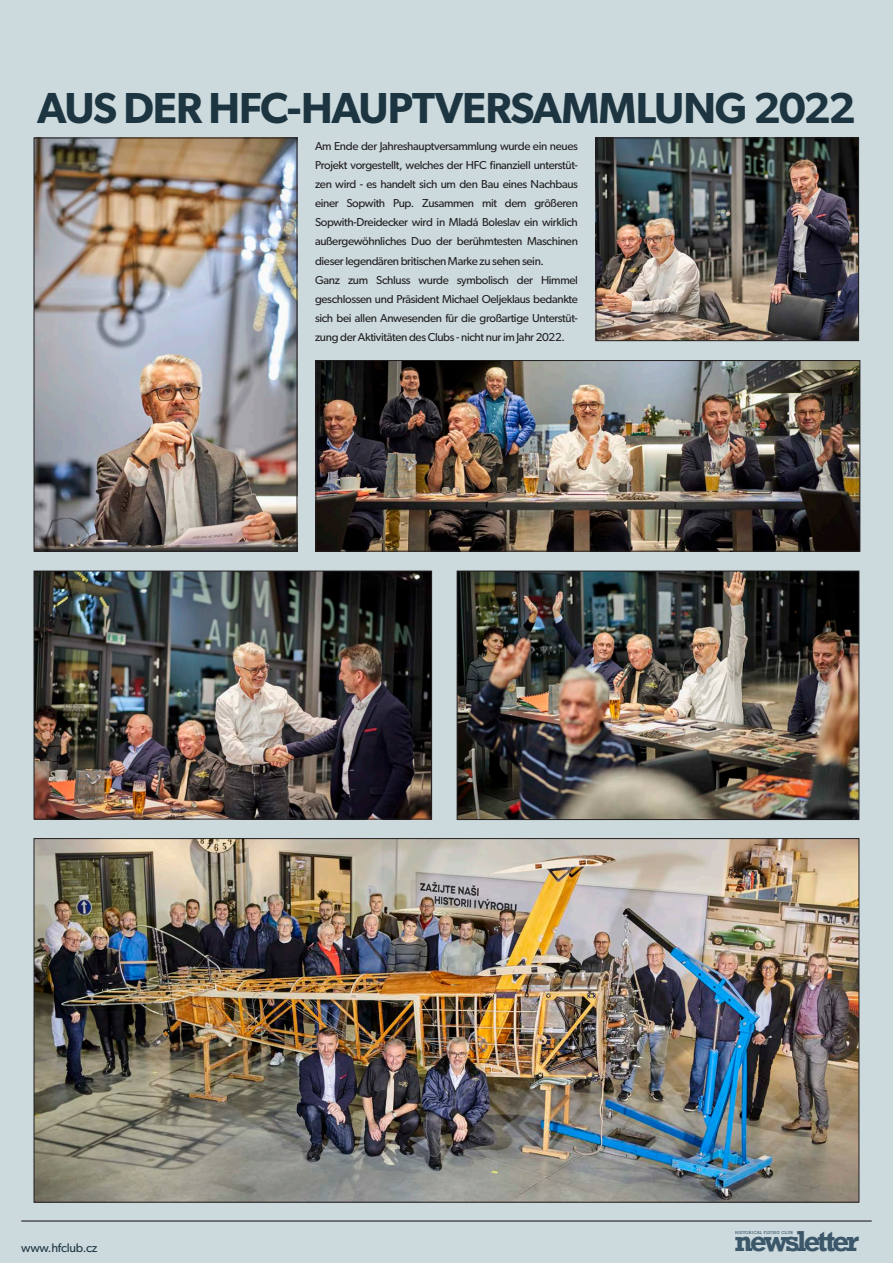
<style>
.page{position:relative;width:893px;height:1263px;background:#ccdade}
.page>*{position:absolute;margin:0;border:0;box-sizing:border-box;transform-origin:0 0}
.t1{font:600 43.5px "Gibson";letter-spacing:-.025em;color:#1d3541}
.t2{font:700 27.15px "Rockwell Nova";letter-spacing:-.1em;color:#3b5769}
.t3{font:12.45px "Gibson";letter-spacing:-.02em;color:#213845}
.t4{font:11.55px/19.2px "Gibson";letter-spacing:-.03em;color:#231f20;text-align:justify}
.t5{font:4.2px "Rockwell Std";letter-spacing:.06em;color:#3b5769}
</style>
<div class="page">
<hr style="left:21px;top:1220px;width:851px;height:1px;background:#231f20">
<img style="left:598px;top:140px;width:259px;height:199px">
<div style="left:596px;top:138px;width:263px;height:203px;border:1px solid #231f20"></div>
<img style="left:459px;top:573px;width:398px;height:245px">
<div style="left:457px;top:571px;width:402px;height:249px;border:1px solid #231f20"></div>
<img style="left:36px;top:573px;width:394px;height:244px">
<div style="left:34px;top:571px;width:398px;height:248px;border:1px solid #231f20"></div>
<img style="left:36px;top:840px;width:821px;height:360px">
<img style="left:318px;top:362px;width:540px;height:187px">
<div style="left:316px;top:360px;width:544px;height:191px;border:1px solid #231f20"></div>
<img style="left:36px;top:140px;width:259px;height:409px">
<div style="left:34px;top:138px;width:263px;height:413px;border:1px solid #231f20"></div>
<p class="t1" style="left:37px;top:82px;width:820px">AUS DER HFC-HAUPTVERSAMMLUNG 2022</p>
<p class="t4" style="left:315px;top:136px;width:264px">Am Ende der Jahreshauptversammlung wurde ein neues Projekt vorgestellt, welches der HFC finanziell unterstüt&shy;zen wird - es handelt sich um den Bau eines Nachbaus einer Sopwith Pup. Zusammen mit dem größeren Sopwith-Dreidecker wird in Mladá Boleslav ein wirklich außergewöhnliches Duo der berühmtesten Maschinen dieser legendären britischen Marke zu sehen sein.</p>
<p class="t4" style="left:315px;top:270px;width:264px">Ganz zum Schluss wurde symbolisch der Himmel geschlossen und Präsident Michael Oeljeklaus bedankte sich bei allen Anwesenden für die großartige Unterstüt&shy;zung der Aktivitäten des Clubs - nicht nur im Jahr 2022.</p>
<p class="t3" style="left:21px;top:1240px;width:78px">www.hfclub.cz</p>
<h2 class="t2" style="left:734px;top:1223px;width:126px">newsletter</h2>
<p class="t5" style="left:735px;top:1230px;width:59px">HISTORICAL FLYING CLUB</p>
</div>
